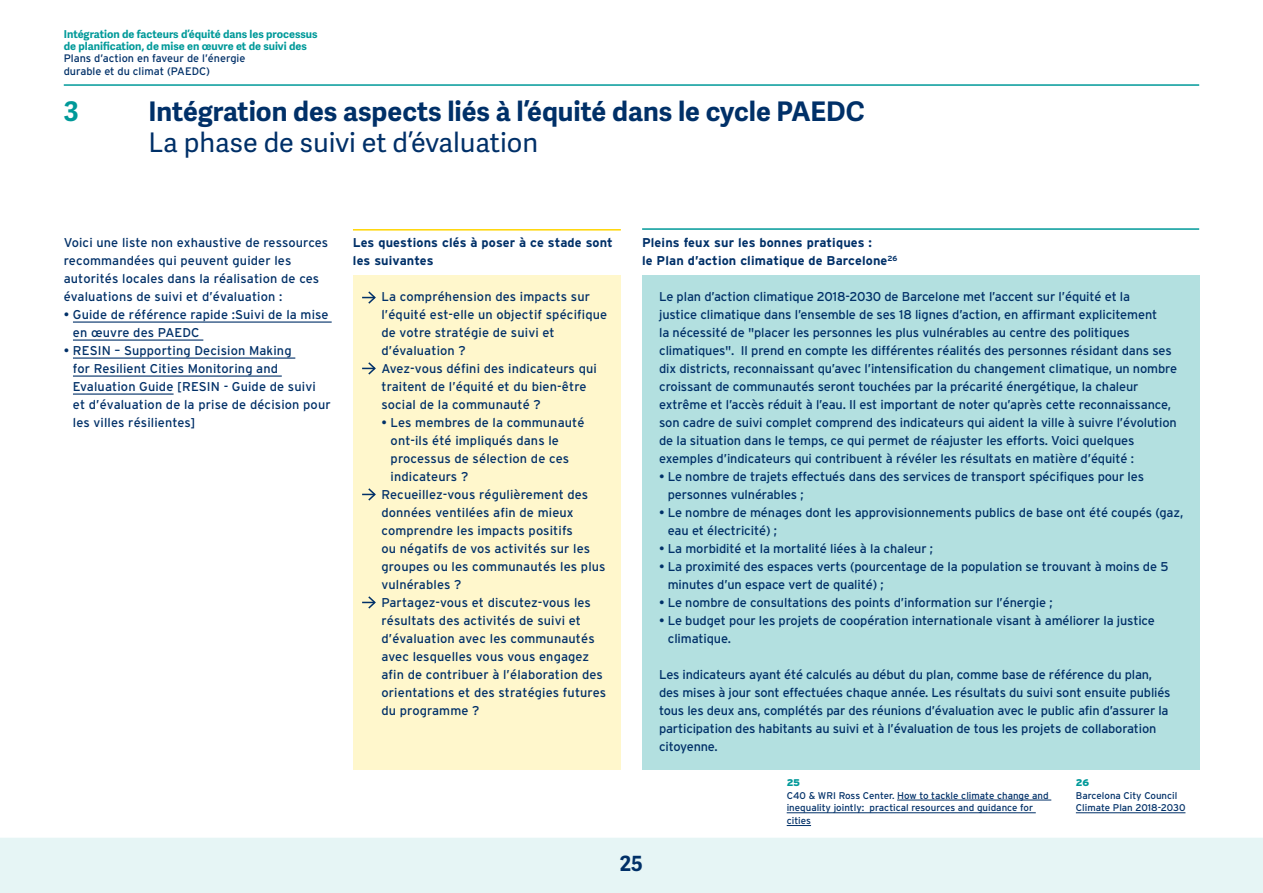
<style>
.page{position:relative;width:1263px;height:893px;background:#fff}
.page>*{position:absolute;margin:0;border:0;box-sizing:border-box;transform-origin:0 0}
.t1{font:700 27px "Adelle Sans";color:#003068}
.t2{font:27px "Adelle Sans";color:#003068}
.t3{font:700 27px "Adelle Sans";color:#099}
.t4{font:700 21px "Adelle Sans";color:#003068}
.t5{font:12.75px/18px "Interstate";letter-spacing:-.01em;color:#003068}
.t6{font:12.75px/18px "Interstate";letter-spacing:.01em;color:#003068}
.t7{font:700 12.75px/18px "Interstate";letter-spacing:.01em;color:#003068}
.t8{font:700 10.8px/12.5px "Adelle Sans";color:#099}
.t9{font:10.8px/12.5px "Interstate";color:#003068}
.t10{font:9.75px/12.8px "Interstate";color:#003068}
.t11{font:900 9.75px "Interstate";color:#099}
</style>
<div class="page">
<div style="left:0;top:838px;width:1263px;height:55px;background:#e6f5f5"></div>
<hr style="left:64px;top:84px;width:1135px;height:2px;background:#099">
<hr style="left:73px;top:321px;width:259px;height:2px;background:#003068">
<hr style="left:73px;top:339px;width:130px;height:2px;background:#003068">
<hr style="left:73px;top:357px;width:222px;height:2px;background:#003068">
<hr style="left:73px;top:375px;width:209px;height:2px;background:#003068">
<hr style="left:73px;top:393px;width:101px;height:2px;background:#003068">
<hr style="left:897px;top:800px;width:154px;height:1px;background:#003068">
<hr style="left:787px;top:812px;width:249px;height:1px;background:#003068">
<svg style="left:787px;top:825px;width:24px;height:1px"></svg>
<hr style="left:1076px;top:812px;width:109px;height:1px;background:#003068">
<div style="left:353px;top:275px;width:268px;height:494px;background:#fff7cc"></div>
<svg style="left:362px;top:290px;width:15px;height:15px"></svg>
<svg style="left:362px;top:361px;width:15px;height:15px"></svg>
<svg style="left:362px;top:487px;width:15px;height:15px"></svg>
<svg style="left:362px;top:595px;width:15px;height:15px"></svg>
<hr style="left:353px;top:229px;width:268px;height:2px;background:#ffd500">
<div style="left:642px;top:275px;width:557px;height:494px;background:#b3e0e0"></div>
<hr style="left:642px;top:228px;width:557px;height:2px;background:#099">
<p class="t8" style="left:64px;top:28px;width:255px">Intégration de facteurs d’équité dans les processus de planification, de mise en œuvre et de suivi des</p>
<p class="t9" style="left:64px;top:52px;width:183px">Plans d’action en faveur de l’énergie durable et du climat (PAEDC)</p>
<h1 class="t3" style="left:64px;top:95px;width:16px">3</h1>
<h1 class="t1" style="left:148px;top:95px;width:718px">Intégration des aspects liés à l’équité dans le cycle PAEDC</h1>
<h1 class="t2" style="left:148px;top:127px;width:391px">La phase de suivi et d’évaluation</h1>
<p class="t6" style="left:64px;top:233px;width:266px">Voici une liste non exhaustive de ressources recommandées qui peuvent guider les autorités locales dans la réalisation de ces évaluations de suivi et d’évaluation :</p>
<p class="t6" style="left:73px;top:305px;width:257px;text-indent:-9px">• Guide de référence rapide :Suivi de la mise en œuvre des PAEDC</p>
<p class="t6" style="left:73px;top:341px;width:259px;text-indent:-9px">• RESIN – Supporting Decision Making<br>for Resilient Cities Monitoring and Evaluation Guide [RESIN - Guide de suivi et d’évaluation de la prise de décision pour les villes résilientes]</p>
<p class="t7" style="left:353px;top:233px;width:261px">Les questions clés à poser à ce stade sont les suivantes</p>
<p class="t7" style="left:642px;top:233px;width:257px">Pleins feux sur les bonnes pratiques :<br>le Plan d’action climatique de Barcelone<sup>26</sup></p>
<p class="t5" style="left:659px;top:287px;width:519px">Le plan d’action climatique 2018-2030 de Barcelone met l’accent sur l’équité et la<br>justice climatique dans l’ensemble de ses 18 lignes d’action, en affirmant explicitement<br>la nécessité de "placer les personnes les plus vulnérables au centre des politiques climatiques". Il prend en compte les différentes réalités des personnes résidant dans ses dix districts, reconnaissant qu’avec l’intensification du changement climatique, un nombre croissant de communautés seront touchées par la précarité énergétique, la chaleur extrême et l’accès réduit à l’eau. Il est important de noter qu’après cette reconnaissance, son cadre de suivi complet comprend des indicateurs qui aident la ville à suivre l’évolution de la situation dans le temps, ce qui permet de réajuster les efforts. Voici quelques exemples d’indicateurs qui contribuent à révéler les résultats en matière d’équité :</p>
<p class="t5" style="left:668px;top:467px;width:478px;text-indent:-9px">• Le nombre de trajets effectués dans des services de transport spécifiques pour les personnes vulnérables ;</p>
<p class="t5" style="left:668px;top:503px;width:517px;text-indent:-9px">• Le nombre de ménages dont les approvisionnements publics de base ont été coupés (gaz, eau et électricité) ;</p>
<p class="t5" style="left:659px;top:539px;width:276px">• La morbidité et la mortalité liées à la chaleur ;</p>
<p class="t5" style="left:668px;top:558px;width:502px;text-indent:-9px">• La proximité des espaces verts (pourcentage de la population se trouvant à moins de 5 minutes d’un espace vert de qualité) ;</p>
<p class="t5" style="left:659px;top:594px;width:395px">• Le nombre de consultations des points d’information sur l’énergie ;</p>
<p class="t5" style="left:668px;top:612px;width:489px;text-indent:-9px">• Le budget pour les projets de coopération internationale visant à améliorer la justice climatique.</p>
<p class="t5" style="left:659px;top:666px;width:513px">Les indicateurs ayant été calculés au début du plan, comme base de référence du plan, des mises à jour sont effectuées chaque année. Les résultats du suivi sont ensuite publiés tous les deux ans, complétés par des réunions d’évaluation avec le public afin d’assurer la participation des habitants au suivi et à l’évaluation de tous les projets de collaboration citoyenne.</p>
<p class="t6" style="left:381px;top:287px;width:227px">La compréhension des impacts sur l’équité est-elle un objectif spécifique de votre stratégie de suivi et d’évaluation ?<br>Avez-vous défini des indicateurs qui traitent de l’équité et du bien-être social de la communauté ?</p>
<p class="t6" style="left:381px;top:413px;width:205px">• Les membres de la communauté</p>
<p class="t6" style="left:391px;top:431px;width:170px">ont-ils été impliqués dans le</p>
<p class="t6" style="left:391px;top:449px;width:180px">processus de sélection de ces</p>
<p class="t6" style="left:391px;top:467px;width:79px">indicateurs ?</p>
<p class="t6" style="left:381px;top:485px;width:208px">Recueillez-vous régulièrement des</p>
<p class="t6" style="left:381px;top:503px;width:194px">données ventilées afin de mieux</p>
<p class="t6" style="left:381px;top:521px;width:193px">comprendre les impacts positifs</p>
<p class="t6" style="left:381px;top:539px;width:210px">ou négatifs de vos activités sur les</p>
<p class="t6" style="left:381px;top:558px;width:226px">groupes ou les communautés les plus</p>
<p class="t6" style="left:381px;top:576px;width:81px">vulnérables ?</p>
<p class="t6" style="left:381px;top:594px;width:211px">Partagez-vous et discutez-vous les</p>
<p class="t6" style="left:381px;top:612px;width:201px">résultats des activités de suivi et</p>
<p class="t6" style="left:381px;top:630px;width:215px">d’évaluation avec les communautés</p>
<p class="t6" style="left:381px;top:648px;width:209px">avec lesquelles vous vous engagez</p>
<p class="t6" style="left:381px;top:666px;width:223px">afin de contribuer à l’élaboration des</p>
<p class="t6" style="left:381px;top:684px;width:226px">orientations et des stratégies futures</p>
<p class="t6" style="left:381px;top:702px;width:100px">du programme ?</p>
<h2 class="t4" style="left:620px;top:851px;width:25px">25</h2>
<p class="t11" style="left:787px;top:777px;width:15px">25</p>
<p class="t10" style="left:787px;top:789px;width:263px">C40 &amp; WRI Ross Center. How to tackle climate change and inequality jointly: practical resources and guidance for cities</p>
<p class="t11" style="left:1076px;top:777px;width:15px">26</p>
<p class="t10" style="left:1076px;top:789px;width:111px">Barcelona City Council<br>Climate Plan 2018-2030</p>
</div>
